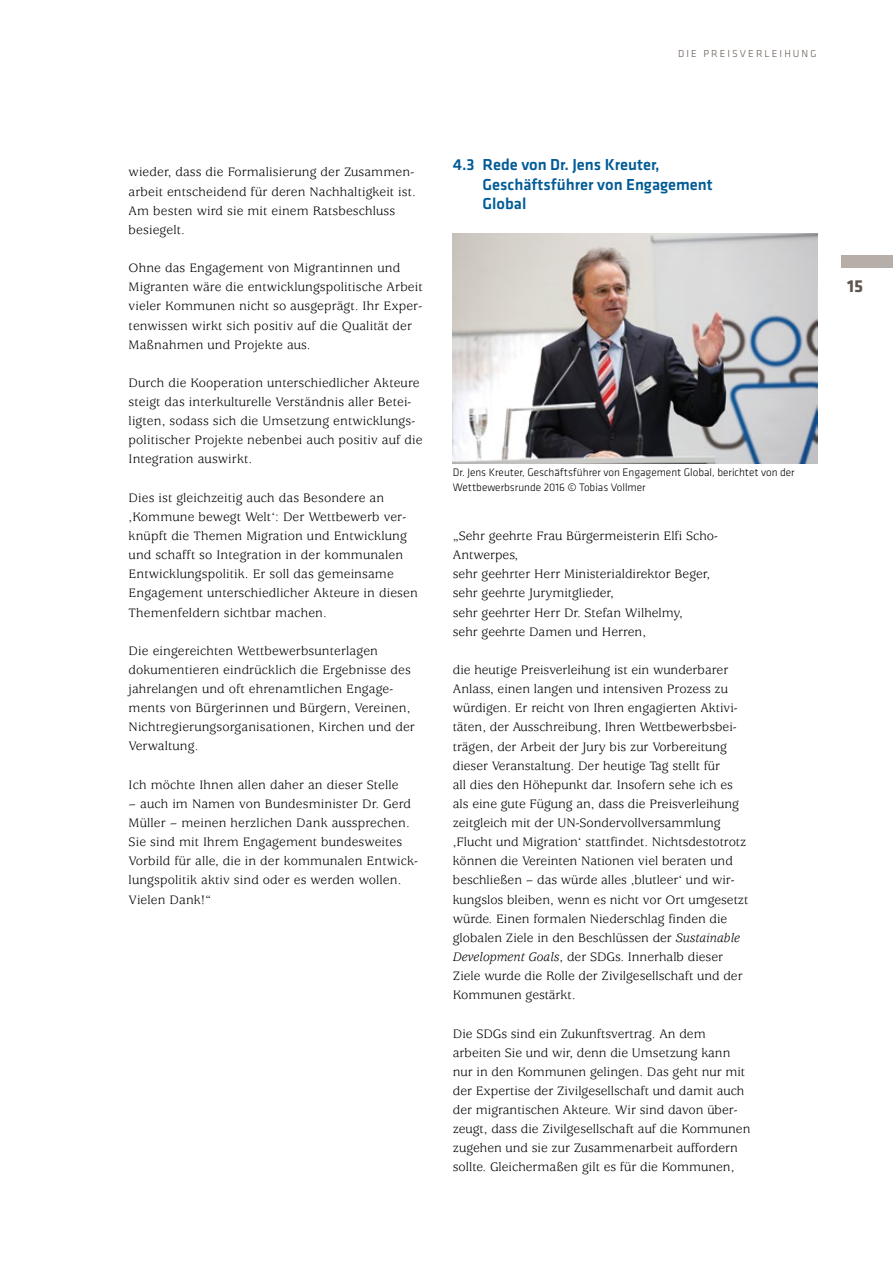
<style>
.page{position:relative;width:893px;height:1263px;background:#fff}
.page>*{position:absolute;margin:0;border:0;box-sizing:border-box;transform-origin:0 0}
.t1{font:700 18px "Klavika Basic";color:#61544d}
.t2{font:500 16.5px/19.2px "Klavika Basic";color:#005b96}
.Normal_ohne{font:13.5px/19.2px "Usherwood Std";color:#000}
.t3{font:300 11.25px/14.9px "Klavika Basic";color:#000}
.t4{font:300 10.5px "Klavika Basic";letter-spacing:.2em;color:#61544d}
.s1{font-style:italic}
</style>
<div class="page">
<div style="left:842px;top:255px;width:51px;height:13px;background:#b6afa9"></div>
<img style="left:453px;top:234px;width:364px;height:229px">
<p class="t4" style="left:678px;top:47px;width:140px">DIE PREISVERLEIHUNG</p>
<p class="Normal_ohne" style="left:129px;top:163px;width:289px">wieder, dass die Formalisierung der Zusammen&shy;arbeit entscheidend für deren Nachhaltigkeit ist.<br>Am besten wird sie mit einem Ratsbeschluss besiegelt.</p>
<p class="Normal_ohne" style="left:129px;top:259px;width:296px">Ohne das Engagement von Migrantinnen und Migranten wäre die entwicklungspolitische Arbeit vieler Kommunen nicht so ausgeprägt. Ihr Exper&shy;tenwissen wirkt sich positiv auf die Qualität der Maßnahmen und Projekte aus.</p>
<p class="Normal_ohne" style="left:129px;top:374px;width:295px">Durch die Kooperation unterschiedlicher Akteure steigt das interkulturelle Verständnis aller Betei&shy;ligten, sodass sich die Umsetzung entwicklungs&shy;politischer Projekte nebenbei auch positiv auf die Integration auswirkt.</p>
<p class="Normal_ohne" style="left:129px;top:488px;width:291px">Dies ist gleichzeitig auch das Besondere an ‚Kommune bewegt Welt‘: Der Wettbewerb ver&shy;knüpft die Themen Migration und Entwicklung und schafft so Integration in der kommunalen Entwicklungspolitik. Er soll das gemeinsame Engagement unterschiedlicher Akteure in diesen Themenfeldern sichtbar machen.</p>
<p class="Normal_ohne" style="left:129px;top:641px;width:288px">Die eingereichten Wettbewerbsunterlagen dokumentieren eindrücklich die Ergebnisse des jahrelangen und oft ehrenamtlichen Engage&shy;ments von Bürgerinnen und Bürgern, Vereinen, Nichtregierungsorganisationen, Kirchen und der Verwaltung.</p>
<p class="Normal_ohne" style="left:129px;top:775px;width:272px">Ich möchte Ihnen allen daher an dieser Stelle</p>
<p class="Normal_ohne" style="left:129px;top:794px;width:291px">– auch im Namen von Bundesminister Dr. Gerd Müller – meinen herzlichen Dank aussprechen.<br>Sie sind mit Ihrem Engagement bundesweites Vorbild für alle, die in der kommunalen Entwick&shy;lungspolitik aktiv sind oder es werden wollen.<br>Vielen Dank!“</p>
<h2 class="t2" style="left:483px;top:155px;width:232px;text-indent:-30px">4.3 Rede von Dr. Jens Kreuter,<br>Geschäftsführer von Engagement<br>Global</h2>
<p class="t3" style="left:453px;top:465px;width:343px">Dr. Jens Kreuter, Geschäftsführer von Engagement Global, berichtet von der<br>Wettbewerbsrunde 2016 © Tobias Vollmer</p>
<p class="Normal_ohne" style="left:453px;top:527px;width:267px">„Sehr geehrte Frau Bürgermeisterin Elfi Scho-<br>Antwerpes,</p>
<p class="Normal_ohne" style="left:453px;top:565px;width:259px">sehr geehrter Herr Ministerialdirektor Beger,</p>
<p class="Normal_ohne" style="left:453px;top:584px;width:163px">sehr geehrte Jurymitglieder,</p>
<p class="Normal_ohne" style="left:453px;top:603px;width:232px">sehr geehrter Herr Dr. Stefan Wilhelmy,</p>
<p class="Normal_ohne" style="left:453px;top:622px;width:195px">sehr geehrte Damen und Herren,</p>
<p class="Normal_ohne" style="left:453px;top:661px;width:297px">die heutige Preisverleihung ist ein wunderbarer Anlass, einen langen und intensiven Prozess zu würdigen. Er reicht von Ihren engagierten Aktivi&shy;täten, der Ausschreibung, Ihren Wettbewerbsbei&shy;trägen, der Arbeit der Jury bis zur Vorbereitung dieser Veranstaltung. Der heutige Tag stellt für<br>all dies den Höhepunkt dar. Insofern sehe ich es als eine gute Fügung an, dass die Preisverleihung zeitgleich mit der UN-Sondervollversammlung ‚Flucht und Migration‘ stattfindet. Nichtsdestotrotz können die Vereinten Nationen viel beraten und beschließen – das würde alles ‚blutleer‘ und wir&shy;kungslos bleiben, wenn es nicht vor Ort umgesetzt würde. Einen formalen Niederschlag finden die globalen Ziele in den Beschlüssen der <span class="s1">Sustainable Development Goals</span>, der SDGs. Innerhalb dieser Ziele wurde die Rolle der Zivilgesellschaft und der Kommunen gestärkt.</p>
<p class="Normal_ohne" style="left:453px;top:1024px;width:299px">Die SDGs sind ein Zukunftsvertrag. An dem arbeiten Sie und wir, denn die Umsetzung kann nur in den Kommunen gelingen. Das geht nur mit der Expertise der Zivilgesellschaft und damit auch der migrantischen Akteure. Wir sind davon über&shy;zeugt, dass die Zivilgesellschaft auf die Kommunen zugehen und sie zur Zusammenarbeit auffordern sollte. Gleichermaßen gilt es für die Kommunen,</p>
<h1 class="t1" style="left:847px;top:273px;width:17px">15</h1>
</div>
